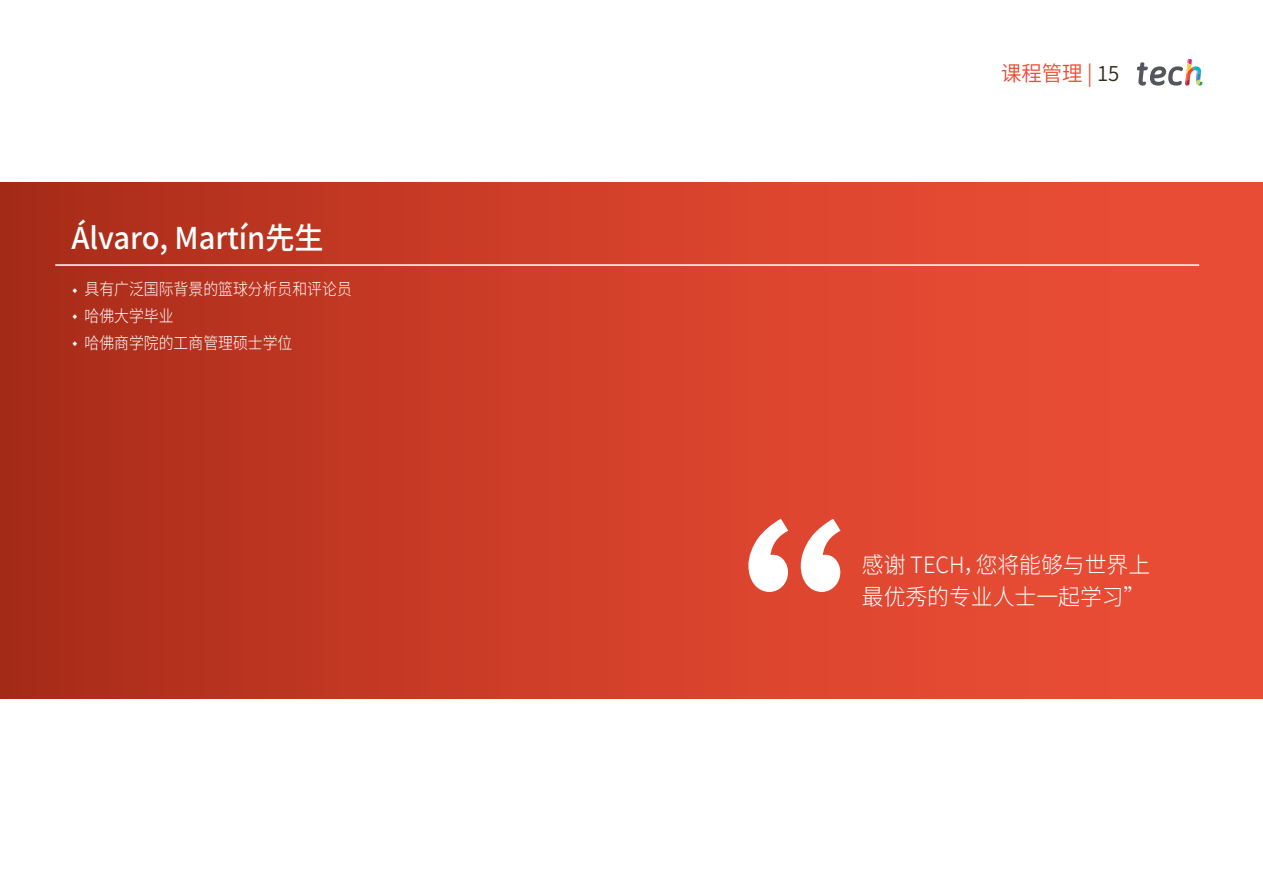
<style>
.page{position:relative;width:1263px;height:893px;background:#fff}
.page>*{position:absolute;margin:0;border:0;box-sizing:border-box;transform-origin:0 0}
.t1{font:500 30px "Source Han Sans CN";color:#fff}
.t2{font:300 22.5px/31.5px "Source Han Sans CN";color:#fff}
.t3{font:21px "Source Han Sans CN";color:#e94d35}
.t4{font:300 16.5px/26.7px "Source Han Sans CN";color:#fff;scale:.9 1}
.s1{color:#312e20}
</style>
<div class="page">
<div style="left:0;top:182px;width:1263px;height:516px;background:linear-gradient(to right,#ad2d1a,#f45139)"></div>
<svg style="left:748px;top:519px;width:92px;height:73px"></svg>
<svg style="left:1137px;top:59px;width:65px;height:27px"></svg>
<hr style="left:55px;top:264px;width:1144px;height:2px;background:#fff">
<svg style="left:73px;top:288px;width:4px;height:5px"></svg>
<svg style="left:73px;top:314px;width:4px;height:5px"></svg>
<svg style="left:73px;top:341px;width:4px;height:5px"></svg>
<h1 class="t1" style="left:71px;top:221px;width:254px">Álvaro, Martín先生</h1>
<p class="t4" style="left:85px;top:276px;width:299px">具有广泛国际背景的篮球分析员和评论员哈佛大学毕业<br>哈佛商学院的工商管理硕士学位</p>
<p class="t3" style="left:1001px;top:61px;width:120px">课程管理 | <span class="s1">15</span></p>
<h2 class="t2" style="left:862px;top:550px;width:290px">感谢 TECH，您将能够与世界上最优秀的专业人士一起学习”</h2>
</div>
